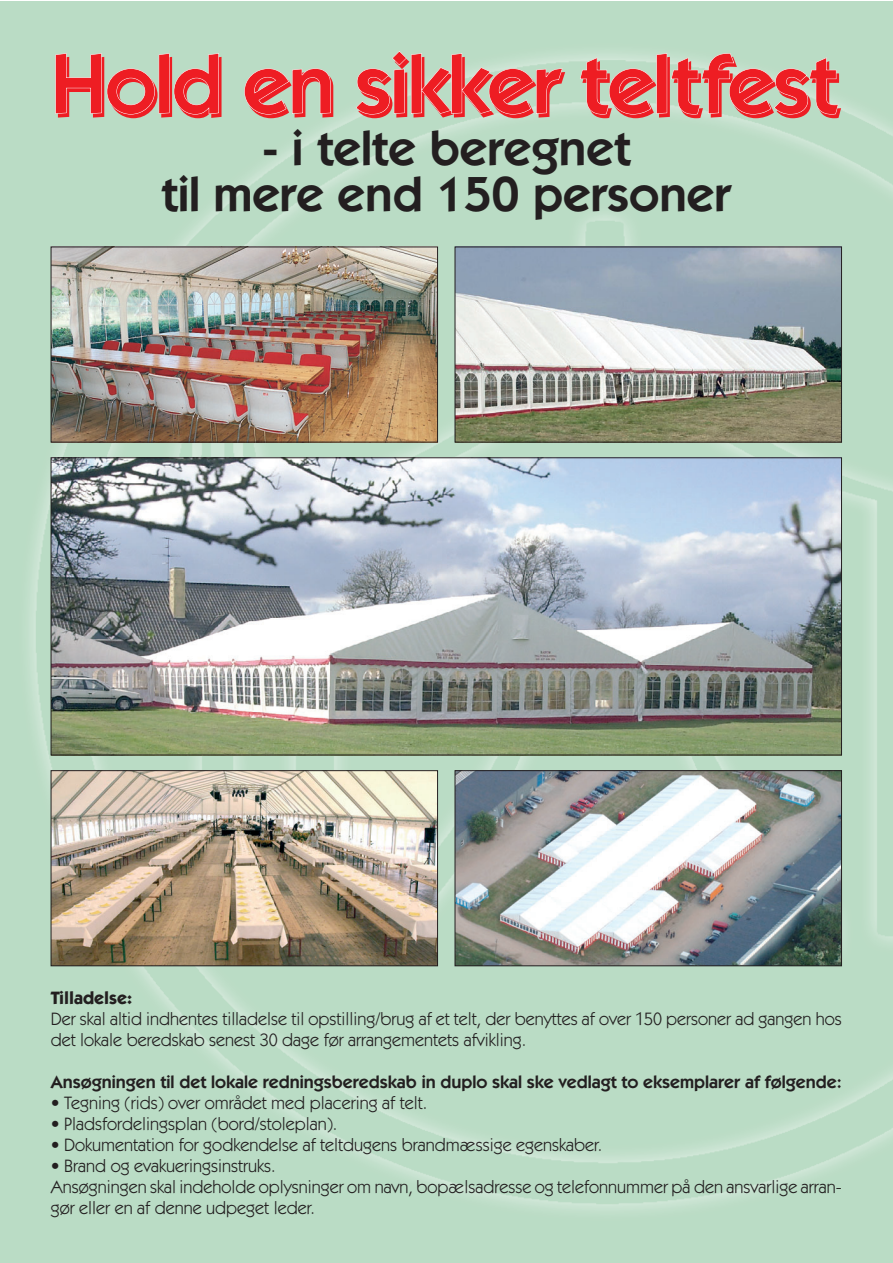
<style>
.page{position:relative;width:893px;height:1263px;background:#fff}
.page>*{position:absolute;margin:0;border:0;box-sizing:border-box;transform-origin:0 0}
.t1{font:600 85.5px "Itc Kabel";letter-spacing:-.03em;color:#ee1d23}
.t2{font:600 49.5px/46.5px "Itc Kabel";color:#231f20;text-align:center}
.t3{font:18px/21px "Itc Kabel";color:#231f20}
.t4{font:600 18px "Itc Kabel";color:#231f20}
.t5{font:700 18px "Itc Kabel";color:#231f20}
</style>
<div class="page">
<img style="left:0;top:1px;width:893px;height:1262px">
<svg style="left:797px;top:51px;width:41px;height:63px;background:#d2948a"></svg>
<svg style="left:55px;top:51px;width:742px;height:64px;background:#d0998d"></svg>
<img style="left:53px;top:249px;width:383px;height:191px">
<div style="left:51px;top:247px;width:387px;height:195px;border:1px solid #231f20"></div>
<img style="left:457px;top:249px;width:383px;height:191px">
<div style="left:455px;top:247px;width:387px;height:195px;border:1px solid #231f20"></div>
<img style="left:53px;top:772px;width:383px;height:192px">
<div style="left:51px;top:770px;width:387px;height:196px;border:1px solid #231f20"></div>
<img style="left:457px;top:772px;width:383px;height:192px">
<div style="left:455px;top:770px;width:387px;height:196px;border:1px solid #231f20"></div>
<img style="left:53px;top:459px;width:787px;height:294px">
<h1 class="t1" style="left:53px;top:57px;width:789px">Hold en sikker teltfest</h1>
<h2 class="t2" style="left:162px;top:129px;width:571px">- i telte beregnet<br>til mere end 150 personer</h2>
<p class="t5" style="left:51px;top:991px;width:83px">Tilladelse:</p>
<p class="t3" style="left:51px;top:1009px;width:792px">Der skal altid indhentes tilladelse til opstilling/brug af et telt, der benyttes af over 150 personer ad gangen hos det lokale beredskab senest 30 dage før arrangementets afvikling.</p>
<p class="t4" style="left:51px;top:1075px;width:792px">Ansøgningen til det lokale redningsberedskab in duplo skal ske vedlagt to eksemplarer af følgende:</p>
<p class="t3" style="left:51px;top:1093px;width:378px">• Tegning (rids) over området med placering af telt.</p>
<p class="t3" style="left:51px;top:1114px;width:288px">• Pladsfordelingsplan (bord/stoleplan).</p>
<p class="t3" style="left:51px;top:1135px;width:553px">• Dokumentation for godkendelse af teltdugens brandmæssige egenskaber.</p>
<p class="t3" style="left:51px;top:1156px;width:792px">• Brand og evakueringsinstruks.<br>Ansøgningen skal indeholde oplysninger om navn, bopælsadresse og telefonnummer på den ansvarlige arran&shy;gør eller en af denne udpeget leder.</p>
</div>
